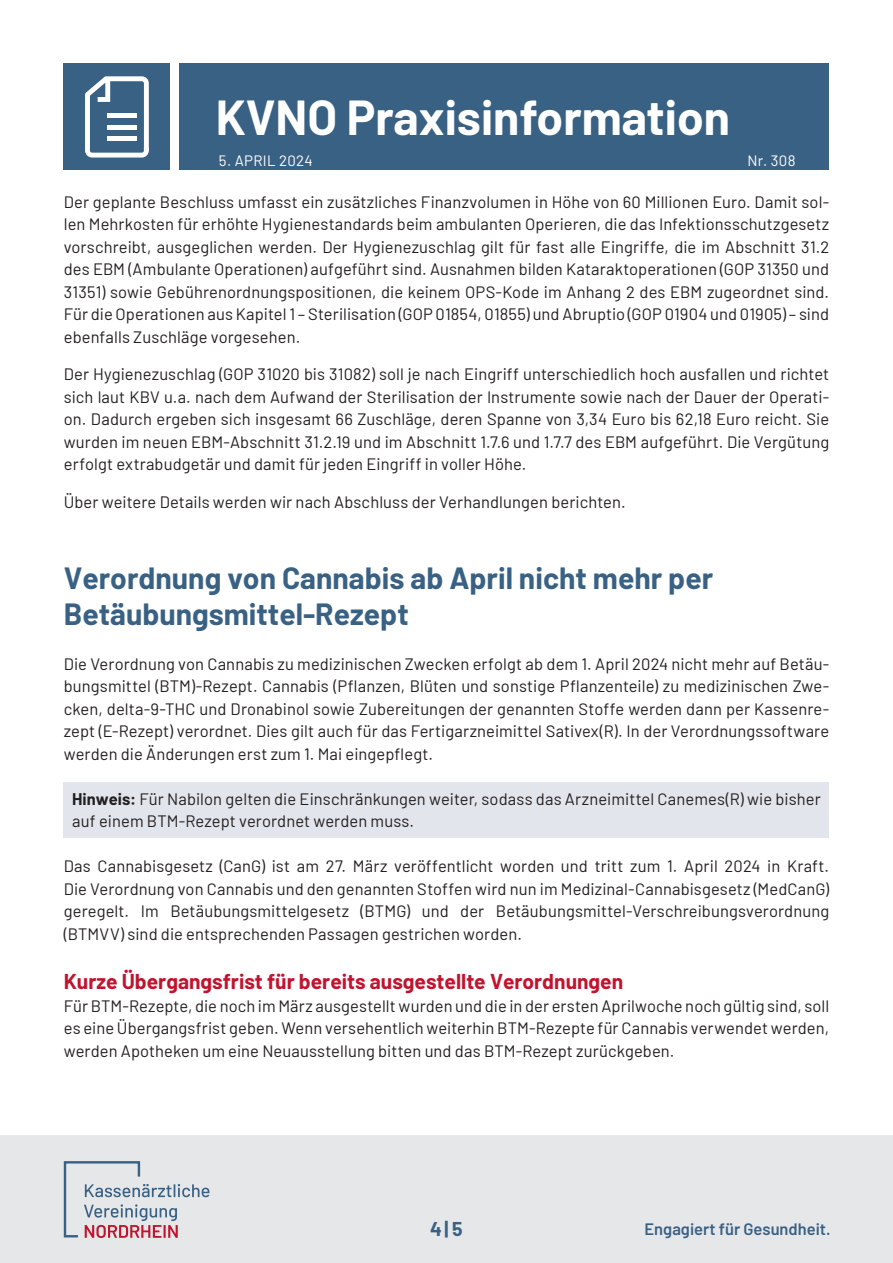
<style>
.page{position:relative;width:893px;height:1263px;background:#fff}
.page>*{position:absolute;margin:0;border:0;box-sizing:border-box;transform-origin:0 0}
.t1{font:700 48px "Barlow";color:#fff}
._3_0_-_Numerische_Aufzählung{font:700 30px/36px "Barlow";color:#396184}
._3_0_-_Numerische_Aufzählung-2{font:700 21px "Barlow";color:#c0142e}
.t2{font:700 19.5px "Barlow";color:#396184}
._3_0_-_Numerische_Aufzählung-3{font:16.5px/22.5px "Barlow";letter-spacing:.005em;color:#231f20;text-align:justify}
.t3{font:600 16.5px "Barlow";color:#396184}
.t4{font:15px "Barlow";letter-spacing:.02em;color:#fff}
.s1{font-weight:700}
</style>
<div class="page">
<div style="left:180px;top:64px;width:649px;height:106px;background:#396184"></div>
<div style="left:64px;top:64px;width:106px;height:106px;background:#396184"></div>
<svg style="left:85px;top:76px;width:64px;height:82px"></svg>
<div style="left:107px;top:113px;width:30px;height:5px;background:#fff"></div>
<div style="left:107px;top:125px;width:30px;height:5px;background:#fff"></div>
<div style="left:107px;top:136px;width:30px;height:5px;background:#fff"></div>
<div style="left:0;top:1135px;width:893px;height:128px;background:#e6e7e9"></div>
<svg style="left:64px;top:1161px;width:145px;height:77px"></svg>
<div style="left:64px;top:782px;width:765px;height:56px;background:#e2e5ec"></div>
<h1 class="t1" style="left:216px;top:82px;width:516px">KVNO Praxisinformation</h1>
<p class="t4" style="left:219px;top:149px;width:95px">5. APRIL 2024</p>
<p class="t4" style="left:747px;top:149px;width:50px">Nr. 308</p>
<p class="_3_0_-_Numerische_Aufzählung-3" style="left:64px;top:189px;width:767px">Der geplante Beschluss umfasst ein zusätzliches Finanzvolumen in Höhe von 60 Millionen Euro. Damit sol&shy;len Mehrkosten für erhöhte Hygienestandards beim ambulanten Operieren, die das Infektionsschutzgesetz vorschreibt, ausgeglichen werden. Der Hygienezuschlag gilt für fast alle Eingriffe, die im Abschnitt 31.2 des EBM (Ambulante Operationen) aufgeführt sind. Ausnahmen bilden Kataraktoperationen (GOP 31350 und 31351) sowie Gebührenordnungspositionen, die keinem OPS-Kode im Anhang 2 des EBM zugeordnet sind.<br>Für die Operationen aus Kapitel 1 – Sterilisation (GOP 01854, 01855) und Abruptio (GOP 01904 und 01905) – sind ebenfalls Zuschläge vorgesehen.</p>
<p class="_3_0_-_Numerische_Aufzählung-3" style="left:64px;top:362px;width:767px">Der Hygienezuschlag (GOP 31020 bis 31082) soll je nach Eingriff unterschiedlich hoch ausfallen und richtet sich laut KBV u.a. nach dem Aufwand der Sterilisation der Instrumente sowie nach der Dauer der Operati&shy;on. Dadurch ergeben sich insgesamt 66 Zuschläge, deren Spanne von 3,34 Euro bis 62,18 Euro reicht. Sie wurden im neuen EBM-Abschnitt 31.2.19 und im Abschnitt 1.7.6 und 1.7.7 des EBM aufgeführt. Die Vergütung erfolgt extrabudgetär und damit für jeden Eingriff in voller Höhe.</p>
<p class="_3_0_-_Numerische_Aufzählung-3" style="left:64px;top:489px;width:563px">Über weitere Details werden wir nach Abschluss der Verhandlungen berichten.</p>
<p class="_3_0_-_Numerische_Aufzählung" style="left:64px;top:558px;width:651px">Verordnung von Cannabis ab April nicht mehr per<br>Betäubungsmittel-Rezept</p>
<p class="_3_0_-_Numerische_Aufzählung-3" style="left:64px;top:651px;width:767px">Die Verordnung von Cannabis zu medizinischen Zwecken erfolgt ab dem 1. April 2024 nicht mehr auf Betäu&shy;bungsmittel (BTM)-Rezept. Cannabis (Pflanzen, Blüten und sonstige Pflanzenteile) zu medizinischen Zwe&shy;cken, delta-9-THC und Dronabinol sowie Zubereitungen der genannten Stoffe werden dann per Kassenre&shy;zept (E-Rezept) verordnet. Dies gilt auch für das Fertigarzneimittel Sativex(R). In der Verordnungssoftware werden die Änderungen erst zum 1. Mai eingepflegt.</p>
<p class="_3_0_-_Numerische_Aufzählung-3" style="left:72px;top:786px;width:750px"><span class="s1">Hinweis:</span> Für Nabilon gelten die Einschränkungen weiter, sodass das Arzneimittel Canemes(R) wie bisher auf einem BTM-Rezept verordnet werden muss.</p>
<p class="_3_0_-_Numerische_Aufzählung-3" style="left:64px;top:854px;width:767px">Das Cannabisgesetz (CanG) ist am 27. März veröffentlicht worden und tritt zum 1. April 2024 in Kraft.<br>Die Verordnung von Cannabis und den genannten Stoffen wird nun im Medizinal-Cannabisgesetz (MedCanG) geregelt. Im Betäubungsmittelgesetz (BTMG) und der Betäubungsmittel-Verschreibungsverordnung (BTMVV) sind die entsprechenden Passagen gestrichen worden.</p>
<p class="_3_0_-_Numerische_Aufzählung-2" style="left:64px;top:966px;width:561px">Kurze Übergangsfrist für bereits ausgestellte Verordnungen</p>
<p class="_3_0_-_Numerische_Aufzählung-3" style="left:64px;top:993px;width:767px">Für BTM-Rezepte, die noch im März ausgestellt wurden und die in der ersten Aprilwoche noch gültig sind, soll es eine Übergangsfrist geben. Wenn versehentlich weiterhin BTM-Rezepte für Cannabis verwendet werden, werden Apotheken um eine Neuausstellung bitten und das BTM-Rezept zurückgeben.</p>
<p class="t2" style="left:430px;top:1214px;width:34px">4| 5</p>
<p class="t3" style="left:645px;top:1217px;width:188px">Engagiert für Gesundheit.</p>
</div>
